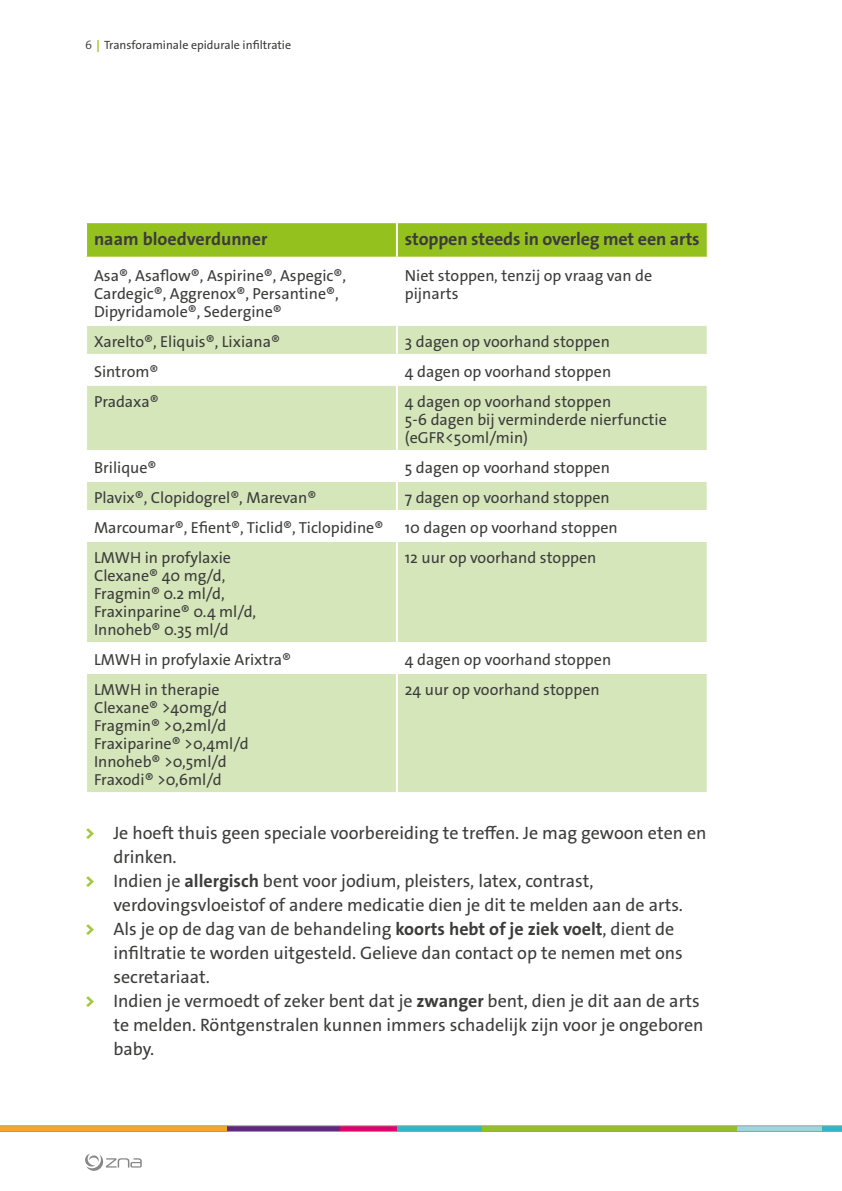
<style>
.page{position:relative;width:842px;height:1191px;background:#fff}
.page>*{position:absolute;margin:0;border:0;box-sizing:border-box;transform-origin:0 0}
.t1{font:18px "The Sans Os F";color:#3c3c3b}
.t2{font:700 18px "The Sans Os F";letter-spacing:-.01em;color:#3c3c3b}
.t3{font:16px/18px "The Sans Os F";color:#3c3c3b}
.t4{font:12px "The Sans Os F";color:#3c3c3b}
.s1{font-weight:300}
.s2{font-weight:700;color:#a2c73a}
.s3{font-weight:800;color:#a2c73a}
.s4{font-weight:700}
</style>
<div class="page">
<svg style="left:0;top:1125px;width:842px;height:6px;background:#a49e6d"></svg>
<svg style="left:85px;top:1153px;width:57px;height:18px"></svg>
<div style="left:87px;top:223px;width:620px;height:34px;background:#95c11f"></div>
<div style="left:87px;top:326px;width:620px;height:466px;background:#d6e6bb"></div>
<svg style="left:87px;top:356px;width:620px;height:316px;fill:#d6e6bb"></svg>
<hr style="left:396px;top:223px;width:2px;height:34px;background:#fff">
<hr style="left:396px;top:326px;width:2px;height:28px;background:#fff">
<hr style="left:85px;top:354px;width:312px;height:2px;background:#fff">
<hr style="left:397px;top:354px;width:312px;height:2px;background:#fff">
<hr style="left:396px;top:356px;width:2px;height:28px;background:#fff">
<hr style="left:85px;top:384px;width:312px;height:2px;background:#fff">
<hr style="left:397px;top:384px;width:312px;height:2px;background:#fff">
<hr style="left:396px;top:386px;width:2px;height:64px;background:#fff">
<hr style="left:85px;top:450px;width:312px;height:2px;background:#fff">
<hr style="left:397px;top:450px;width:312px;height:2px;background:#fff">
<hr style="left:396px;top:452px;width:2px;height:28px;background:#fff">
<hr style="left:85px;top:480px;width:312px;height:2px;background:#fff">
<hr style="left:397px;top:480px;width:312px;height:2px;background:#fff">
<hr style="left:396px;top:482px;width:2px;height:28px;background:#fff">
<hr style="left:85px;top:510px;width:312px;height:2px;background:#fff">
<hr style="left:397px;top:510px;width:312px;height:2px;background:#fff">
<hr style="left:396px;top:512px;width:2px;height:28px;background:#fff">
<hr style="left:85px;top:540px;width:312px;height:2px;background:#fff">
<hr style="left:397px;top:540px;width:312px;height:2px;background:#fff">
<hr style="left:396px;top:542px;width:2px;height:100px;background:#fff">
<hr style="left:85px;top:642px;width:312px;height:2px;background:#fff">
<hr style="left:397px;top:642px;width:312px;height:2px;background:#fff">
<hr style="left:396px;top:644px;width:2px;height:28px;background:#fff">
<hr style="left:85px;top:672px;width:312px;height:2px;background:#fff">
<hr style="left:397px;top:672px;width:312px;height:2px;background:#fff">
<hr style="left:396px;top:674px;width:2px;height:118px;background:#fff">
<p class="t4" style="left:85px;top:37px;width:208px"><span class="s1">6</span><span class="s2">↕</span>Transforaminale epidurale infiltratie</p>
<p class="t2" style="left:94px;top:227px;width:175px">naam bloedverdunner</p>
<p class="t2" style="left:405px;top:227px;width:296px">stoppen steeds in overleg met een arts</p>
<p class="t3" style="left:94px;top:266px;width:254px">Asa®, Asaflow®, Aspirine®, Aspegic®,<br>Cardegic®, Aggrenox®, Persantine®,<br>Dipyridamole®, Sedergine®</p>
<p class="t3" style="left:405px;top:266px;width:249px">Niet stoppen, tenzij op vraag van de pijnarts</p>
<p class="t3" style="left:94px;top:332px;width:188px">Xarelto®, Eliquis®, Lixiana®</p>
<p class="t3" style="left:405px;top:332px;width:206px">3 dagen op voorhand stoppen</p>
<p class="t3" style="left:94px;top:362px;width:66px">Sintrom®</p>
<p class="t3" style="left:405px;top:362px;width:208px">4 dagen op voorhand stoppen</p>
<p class="t3" style="left:94px;top:392px;width:66px">Pradaxa®</p>
<p class="t3" style="left:405px;top:392px;width:263px">4 dagen op voorhand stoppen<br>5-6 dagen bij verminderde nierfunctie (eGFR&lt;50ml/min)</p>
<p class="t3" style="left:94px;top:458px;width:64px">Brilique®</p>
<p class="t3" style="left:405px;top:458px;width:207px">5 dagen op voorhand stoppen</p>
<p class="t3" style="left:94px;top:488px;width:224px">Plavix®, Clopidogrel®, Marevan®</p>
<p class="t3" style="left:405px;top:488px;width:206px">7 dagen op voorhand stoppen</p>
<p class="t3" style="left:94px;top:518px;width:291px">Marcoumar®, Efient®, Ticlid®, Ticlopidine®</p>
<p class="t3" style="left:405px;top:518px;width:214px">10 dagen op voorhand stoppen</p>
<p class="t3" style="left:94px;top:548px;width:164px">LMWH in profylaxie<br>Clexane® 40 mg/d,<br>Fragmin® 0.2 ml/d,<br>Fraxinparine® 0.4 ml/d,<br>Innoheb® 0.35 ml/d</p>
<p class="t3" style="left:405px;top:548px;width:193px">12 uur op voorhand stoppen</p>
<p class="t3" style="left:94px;top:650px;width:199px">LMWH in profylaxie Arixtra®</p>
<p class="t3" style="left:405px;top:650px;width:208px">4 dagen op voorhand stoppen</p>
<p class="t3" style="left:94px;top:680px;width:156px">LMWH in therapie<br>Clexane® &gt;40mg/d<br>Fragmin® &gt;0,2ml/d<br>Fraxiparine® &gt;0,4ml/d<br>Innoheb® &gt;0,5ml/d<br>Fraxodi® &gt;0,6ml/d</p>
<p class="t3" style="left:405px;top:680px;width:196px">24 uur op voorhand stoppen</p>
<p class="t1" style="left:85px;top:821px;width:623px"><span class="s3">&gt;</span> Je hoeft thuis geen speciale voorbereiding te treffen. Je mag gewoon eten en</p>
<p class="t1" style="left:113px;top:845px;width:65px">drinken.</p>
<p class="t1" style="left:85px;top:869px;width:510px"><span class="s3">&gt;</span> Indien je <span class="s4">allergisch</span> bent voor jodium, pleisters, latex, contrast,</p>
<p class="t1" style="left:113px;top:893px;width:571px">verdovingsvloeistof of andere medicatie dien je dit te melden aan de arts.</p>
<p class="t1" style="left:85px;top:917px;width:591px"><span class="s3">&gt;</span> Als je op de dag van de behandeling <span class="s4">koorts hebt of je ziek voelt</span>, dient de</p>
<p class="t1" style="left:113px;top:941px;width:571px">infiltratie te worden uitgesteld. Gelieve dan contact op te nemen met ons</p>
<p class="t1" style="left:113px;top:965px;width:98px">secretariaat.</p>
<p class="t1" style="left:85px;top:989px;width:616px"><span class="s3">&gt;</span> Indien je vermoedt of zeker bent dat je <span class="s4">zwanger</span> bent, dien je dit aan de arts</p>
<p class="t1" style="left:113px;top:1013px;width:592px">te melden. Röntgenstralen kunnen immers schadelijk zijn voor je ongeboren</p>
<p class="t1" style="left:113px;top:1037px;width:42px">baby.</p>
</div>
